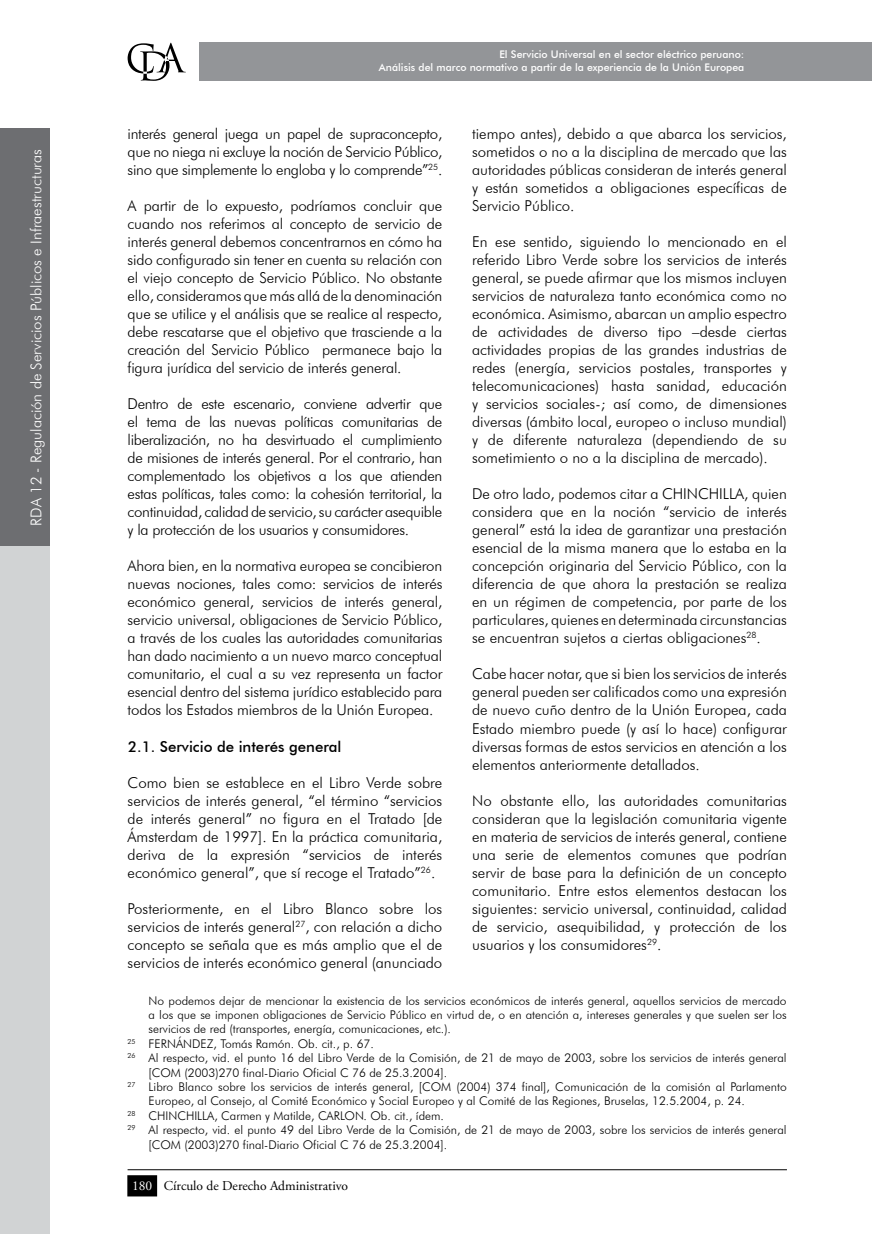
<style>
.page{position:relative;width:872px;height:1234px;background:#fff}
.page>*{position:absolute;margin:0;border:0;box-sizing:border-box;transform-origin:0 0}
.t1{font:300 15px/18px "Futura BT";color:#000;text-align:justify}
.t2{font:300 15px "Futura BT";color:#fff}
.t3{font:500 15px "Futura BT";color:#000}
.t4{font:13.5px "Adobe Garamond Pro";color:#000}
.t5{font:300 12px "Futura BT";color:#000}
.t6{font:500 10.5px/12.6px "Futura BT";color:#fff;text-align:right}
.s1{color:#fff}
</style>
<div class="page">
<div style="left:199px;top:43px;width:673px;height:38px;background:#939598"></div>
<svg style="left:128px;top:43px;width:58px;height:38px"></svg>
<hr style="left:128px;top:1168px;width:659px;height:1px;background:#000">
<div style="left:128px;top:1175px;width:28px;height:20px;background:#000"></div>
<div style="left:127px;top:1174px;width:30px;height:22px;border:2px solid #000"></div>
<div style="left:0;top:539px;width:50px;height:694px;background:#d1d3d4"></div>
<div style="left:0;top:128px;width:50px;height:418px;background:#6d6e71"></div>
<p class="t2" style="left:27px;top:525px;width:378px;rotate:-90deg">RDA 12 - Regulación de Servicios Públicos e I nfraestructuras</p>
<p class="t6" style="left:379px;top:48px;width:367px">El Servicio Universal en el sector eléctrico peruano:<br>Análisis del marco normativo a partir de la experiencia de la Unión Europea</p>
<p class="t1" style="left:128px;top:125px;width:316px">interés general juega un papel de supraconcepto, que no niega ni excluye la noción de Servicio Público, sino que simplemente lo engloba y lo comprende”<sup>25</sup>.</p>
<p class="t1" style="left:128px;top:197px;width:316px">A partir de lo expuesto, podríamos concluir que cuando nos referimos al concepto de servicio de interés general debemos concentrarnos en cómo ha sido configurado sin tener en cuenta su relación con el viejo concepto de Servicio Público. No obstante ello, consideramos que más allá de la denominación que se utilice y el análisis que se realice al respecto, debe rescatarse que el objetivo que trasciende a la creación del Servicio Público permanece bajo la figura jurídica del servicio de interés general.</p>
<p class="t1" style="left:128px;top:395px;width:316px">Dentro de este escenario, conviene advertir que el tema de las nuevas políticas comunitarias de liberalización, no ha desvirtuado el cumplimiento de misiones de interés general. Por el contrario, han complementado los objetivos a los que atienden estas políticas, tales como: la cohesión territorial, la continuidad, calidad de servicio, su carácter asequible y la protección de los usuarios y consumidores.</p>
<p class="t1" style="left:128px;top:557px;width:316px">Ahora bien, en la normativa europea se concibieron nuevas nociones, tales como: servicios de interés económico general, servicios de interés general, servicio universal, obligaciones de Servicio Público, a través de los cuales las autoridades comunitarias han dado nacimiento a un nuevo marco conceptual comunitario, el cual a su vez representa un factor esencial dentro del sistema jurídico establecido para todos los Estados miembros de la Unión Europea.</p>
<p class="t3" style="left:128px;top:737px;width:215px">2.1. Servicio de interés general</p>
<p class="t1" style="left:128px;top:773px;width:316px">Como bien se establece en el Libro Verde sobre servicios de interés general, “el término “servicios de interés general” no figura en el Tratado [de Ámsterdam de 1997]. En la práctica comunitaria, deriva de la expresión “servicios de interés económico general”, que sí recoge el Tratado”<sup>26</sup>.</p>
<p class="t1" style="left:128px;top:899px;width:316px">Posteriormente, en el Libro Blanco sobre los servicios de interés general<sup>27</sup>, con relación a dicho concepto se señala que es más amplio que el de servicios de interés económico general (anunciado</p>
<p class="t1" style="left:472px;top:125px;width:316px">tiempo antes), debido a que abarca los servicios, sometidos o no a la disciplina de mercado que las autoridades públicas consideran de interés general y están sometidos a obligaciones específicas de Servicio Público.</p>
<p class="t1" style="left:472px;top:233px;width:316px">En ese sentido, siguiendo lo mencionado en el referido Libro Verde sobre los servicios de interés general, se puede afirmar que los mismos incluyen servicios de naturaleza tanto económica como no económica. Asimismo, abarcan un amplio espectro de actividades de diverso tipo –desde ciertas actividades propias de las grandes industrias de redes (energía, servicios postales, transportes y telecomunicaciones) hasta sanidad, educación y servicios sociales-; así como, de dimensiones diversas (ámbito local, europeo o incluso mundial) y de diferente naturaleza (dependiendo de su sometimiento o no a la disciplina de mercado).</p>
<p class="t1" style="left:472px;top:485px;width:316px">De otro lado, podemos citar a CHI NCHI LLA, quien considera que en la noción “servicio de interés general” está la idea de garantizar una prestación esencial de la misma manera que lo estaba en la concepción originaria del Servicio Público, con la diferencia de que ahora la prestación se realiza en un régimen de competencia, por parte de los particulares, quienes en determinada circunstancias se encuentran sujetos a ciertas obligaciones<sup>28</sup>.</p>
<p class="t1" style="left:472px;top:665px;width:316px">Cabe hacer notar, que si bien los servicios de interés general pueden ser calificados como una expresión de nuevo cuño dentro de la Unión Europea, cada Estado miembro puede (y así lo hace) configurar diversas formas de estos servicios en atención a los elementos anteriormente detallados.</p>
<p class="t1" style="left:472px;top:791px;width:316px">No obstante ello, las autoridades comunitarias consideran que la legislación comunitaria vigente en materia de servicios de interés general, contiene una serie de elementos comunes que podrían servir de base para la definición de un concepto comunitario. E ntre estos elementos destacan los siguientes: servicio universal, continuidad, calidad de servicio, asequibilidad, y protección de los usuarios y los consumidores<sup>29</sup>.</p>
<p class="t5" style="left:149px;top:992px;width:639px">No podemos dejar de mencionar la existencia de los servicios económicos de interés general, aquellos servicios de mercado</p>
<p class="t5" style="left:149px;top:1007px;width:639px">a los que se imponen obligaciones de Servicio Público en virtud de, o en atención a, intereses generales y que suelen ser los</p>
<p class="t5" style="left:149px;top:1021px;width:304px">servicios de red (transportes, energía, comunicaciones, etc.).</p>
<p class="t5" style="left:127px;top:1035px;width:248px"><sup>25</sup> FE RNÁNDEZ, Tomás Ramón. Ob. cit., p. 67.</p>
<p class="t5" style="left:127px;top:1050px;width:661px"><sup>26</sup> Al respecto, vid. el punto 16 del Libro Verde de la Comisión, de 21 de mayo de 2003, sobre los servicios de interés general</p>
<p class="t5" style="left:149px;top:1064px;width:300px">[COM (2003)270 final-Diario Oficial C 76 de 25.3.2004].</p>
<p class="t5" style="left:127px;top:1079px;width:661px"><sup>27</sup> Libro Blanco sobre los servicios de interés general, [COM (2004) 374 final], Comunicación de la comisión al Parlamento</p>
<p class="t5" style="left:149px;top:1093px;width:598px">E uropeo, al Consejo, al Comité Económico y Social E uropeo y al Comité de las Regiones, Bruselas, 12.5.2004, p. 24.</p>
<p class="t5" style="left:127px;top:1107px;width:318px"><sup>28</sup> CHI NCHI LLA, Carmen y Matilde, CARLON. Ob. cit., ídem.</p>
<p class="t5" style="left:127px;top:1122px;width:661px"><sup>29</sup> Al respecto, vid. el punto 49 del Libro Verde de la Comisión, de 21 de mayo de 2003, sobre los servicios de interés general</p>
<p class="t5" style="left:149px;top:1136px;width:300px">[COM (2003)270 final-Diario Oficial C 76 de 25.3.2004].</p>
<p class="t4" style="left:132px;top:1176px;width:218px"><span class="s1">180</span> Círculo de Derecho Administrativo</p>
</div>
